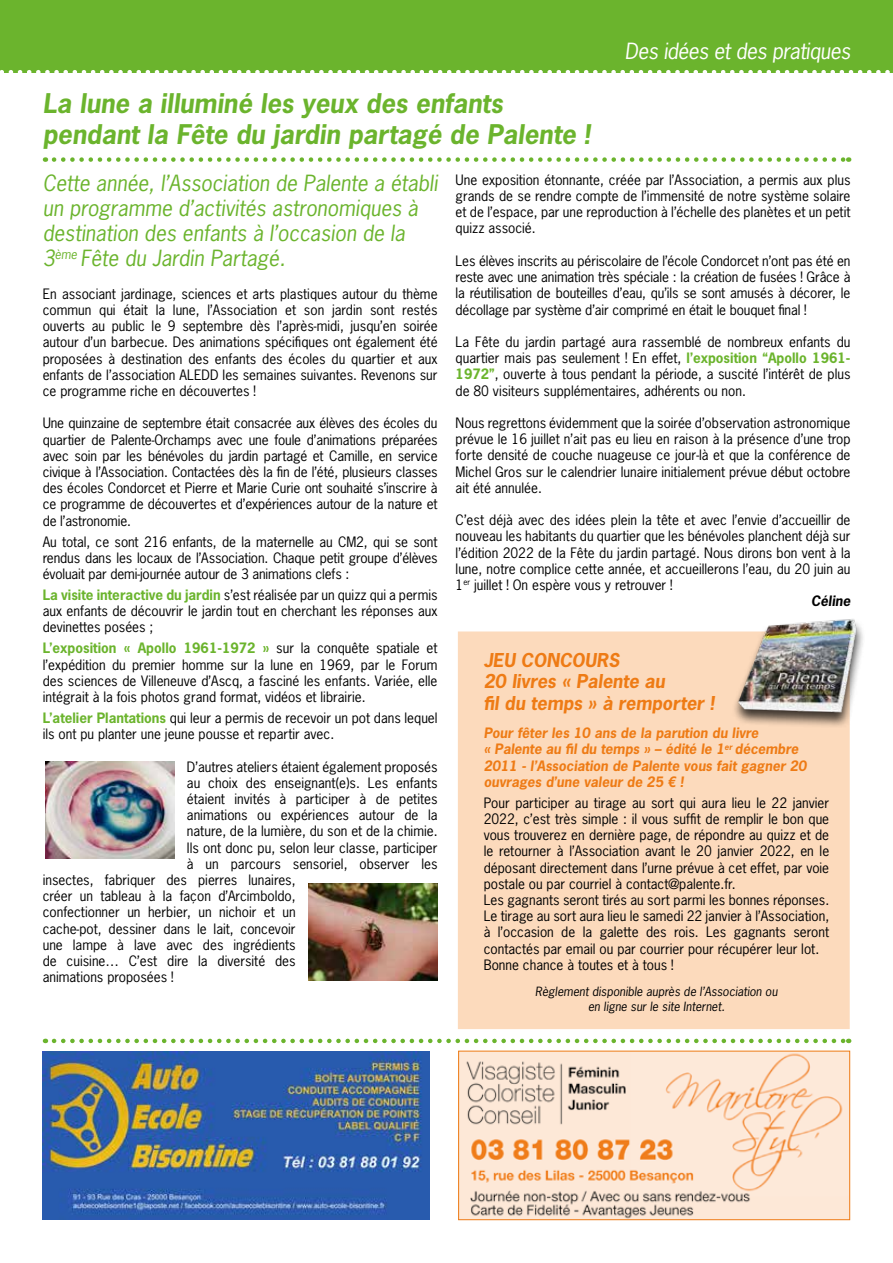
<style>
.page{position:relative;width:893px;height:1263px;background:#fff}
.page>*{position:absolute;margin:0;border:0;box-sizing:border-box;transform-origin:0 0}
.t1{font:italic 700 25.5px/30.6px "News Gothic Std";color:#6bb42d}
.t2{font:italic 21px/25.2px "News Gothic Std";color:#6bb42d}
.t3{font:italic 21px "News Gothic Std";letter-spacing:-.02em;color:#fff}
.t4{font:italic 700 18px/21.6px "News Gothic Std";color:#ee7b15}
.t5{font:13.5px/16.2px "News Gothic Std";color:#000;text-align:justify}
.t6{font:italic 700 13.5px/16.2px "News Gothic Std";color:#ee7b15}
.t7{font:italic 700 13.5px "News Gothic Std";color:#000}
.t8{font:italic 12px/14.4px "News Gothic Std";color:#000;text-align:center}
.s1{font-weight:700;color:#6bb42d}
</style>
<div class="page">
<div style="left:458px;top:631px;width:392px;height:398px;background:#fcdabc"></div>
<div style="left:0;top:0;width:893px;height:72px;background:#6bb42d"></div>
<svg style="left:54px;top:157px;width:795px;height:5px"></svg>
<svg style="left:54px;top:1039px;width:795px;height:4px"></svg>
<svg style="left:0;top:70px;width:893px;height:3px"></svg>
<img style="left:45px;top:761px;width:129px;height:97px">
<img style="left:308px;top:883px;width:130px;height:97px">
<img style="left:43px;top:1051px;width:387px;height:169px">
<img style="left:460px;top:1053px;width:388px;height:165px">
<div style="left:458px;top:1051px;width:392px;height:169px;border:1px solid #ee7b15"></div>
<div style="left:731px;top:619px;width:135px;height:110px;background:#000;opacity:.75"></div>
<img style="left:727px;top:619px;width:139px;height:102px">
<h2 class="t3" style="left:625px;top:37px;width:227px">Des idées et des pratiques</h2>
<h1 class="t1" style="left:43px;top:89px;width:549px">La lune a illuminé les yeux des enfants pendant la Fête du jardin partagé de Palente !</h1>
<h2 class="t2" style="left:43px;top:171px;width:396px">Cette année, l’Association de Palente a établi un programme d’activités astronomiques à destination des enfants à l’occasion de la 3<sup>ème</sup> Fête du Jardin Partagé.</h2>
<p class="t5" style="left:43px;top:285px;width:396px">En associant jardinage, sciences et arts plastiques autour du thème commun qui était la lune, l’Association et son jardin sont restés ouverts au public le 9 septembre dès l’après-midi, jusqu’en soirée autour d’un barbecue. Des animations spécifiques ont également été proposées à destination des enfants des écoles du quartier et aux enfants de l’association ALEDD les semaines suivantes. Revenons sur ce programme riche en découvertes !</p>
<p class="t5" style="left:43px;top:415px;width:396px">Une quinzaine de septembre était consacrée aux élèves des écoles du quartier de Palente-Orchamps avec une foule d’animations préparées avec soin par les bénévoles du jardin partagé et Camille, en service civique à l’Association. Contactées dès la fin de l’été, plusieurs classes des écoles Condorcet et Pierre et Marie Curie ont souhaité s’inscrire à ce programme de découvertes et d’expériences autour de la nature et de l’astronomie.</p>
<p class="t5" style="left:43px;top:533px;width:396px">Au total, ce sont 216 enfants, de la maternelle au CM2, qui se sont rendus dans les locaux de l’Association. Chaque petit groupe d’élèves évoluait par demi-journée autour de 3 animations clefs :</p>
<p class="t5" style="left:43px;top:587px;width:396px"><span class="s1">La visite interactive du jardin</span> s’est réalisée par un quizz qui a permis aux enfants de découvrir le jardin tout en cherchant les réponses aux devinettes posées ;</p>
<p class="t5" style="left:43px;top:640px;width:396px"><span class="s1">L’exposition « Apollo 1961-1972 »</span> sur la conquête spatiale et l’expédition du premier homme sur la lune en 1969, par le Forum des sciences de Villeneuve d’Ascq, a fasciné les enfants. Variée, elle intégrait à la fois photos grand format, vidéos et librairie.</p>
<p class="t5" style="left:43px;top:710px;width:396px"><span class="s1">L’atelier Plantations</span> qui leur a permis de recevoir un pot dans lequel ils ont pu planter une jeune pousse et repartir avec.</p>
<p class="t5" style="left:187px;top:758px;width:252px">D’autres ateliers étaient également proposés</p>
<p class="t5" style="left:187px;top:774px;width:252px">au choix des enseignant(e)s. Les enfants</p>
<p class="t5" style="left:187px;top:791px;width:252px">étaient invités à participer à de petites</p>
<p class="t5" style="left:187px;top:807px;width:252px">animations ou expériences autour de la</p>
<p class="t5" style="left:187px;top:823px;width:252px">nature, de la lumière, du son et de la chimie.</p>
<p class="t5" style="left:187px;top:839px;width:252px">Ils ont donc pu, selon leur classe, participer</p>
<p class="t5" style="left:187px;top:855px;width:252px">à un parcours sensoriel, observer les</p>
<p class="t5" style="left:43px;top:872px;width:254px">insectes, fabriquer des pierres lunaires,</p>
<p class="t5" style="left:43px;top:888px;width:254px">créer un tableau à la façon d’Arcimboldo,</p>
<p class="t5" style="left:43px;top:904px;width:254px">confectionner un herbier, un nichoir et un</p>
<p class="t5" style="left:43px;top:920px;width:254px">cache-pot, dessiner dans le lait, concevoir</p>
<p class="t5" style="left:43px;top:936px;width:254px">une lampe à lave avec des ingrédients</p>
<p class="t5" style="left:43px;top:953px;width:254px">de cuisine… C’est dire la diversité des</p>
<p class="t5" style="left:43px;top:969px;width:132px">animations proposées !</p>
<p class="t5" style="left:456px;top:172px;width:396px">Une exposition étonnante, créée par l’Association, a permis aux plus grands de se rendre compte de l’immensité de notre système solaire et de l’espace, par une reproduction à l’échelle des planètes et un petit quizz associé.</p>
<p class="t5" style="left:456px;top:253px;width:396px">Les élèves inscrits au périscolaire de l’école Condorcet n’ont pas été en reste avec une animation très spéciale : la création de fusées ! Grâce à la réutilisation de bouteilles d’eau, qu’ils se sont amusés à décorer, le décollage par système d’air comprimé en était le bouquet final !</p>
<p class="t5" style="left:456px;top:334px;width:396px">La Fête du jardin partagé aura rassemblé de nombreux enfants du quartier mais pas seulement ! En effet, <span class="s1">l’exposition “Apollo 1961- 1972”</span>, ouverte à tous pendant la période, a suscité l’intérêt de plus de 80 visiteurs supplémentaires, adhérents ou non.</p>
<p class="t5" style="left:456px;top:415px;width:396px">Nous regrettons évidemment que la soirée d’observation astronomique prévue le 16 juillet n’ait pas eu lieu en raison à la présence d’une trop forte densité de couche nuageuse ce jour-là et que la conférence de Michel Gros sur le calendrier lunaire initialement prévue début octobre ait été annulée.</p>
<p class="t5" style="left:456px;top:512px;width:396px">C’est déjà avec des idées plein la tête et avec l’envie d’accueillir de</p>
<p class="t5" style="left:456px;top:528px;width:396px">nouveau les habitants du quartier que les bénévoles planchent déjà sur</p>
<p class="t5" style="left:456px;top:544px;width:396px">l’édition 2022 de la Fête du jardin partagé. Nous dirons bon vent à la</p>
<p class="t5" style="left:456px;top:560px;width:396px">lune, notre complice cette année, et accueillerons l’eau, du 20 juin au</p>
<p class="t5" style="left:456px;top:577px;width:218px">1<sup>er</sup> juillet ! On espère vous y retrouver !</p>
<p class="t7" style="left:811px;top:592px;width:41px">Céline</p>
<h3 class="t4" style="left:484px;top:649px;width:232px">JEU CONCOURS<br>20 livres « Palente au<br>fil du temps » à remporter !</h3>
<p class="t6" style="left:484px;top:725px;width:324px">Pour fêter les 10 ans de la parution du livre<br>« Palente au fil du temps » – édité le 1<sup>er</sup> décembre 2011 - l’Association de Palente vous fait gagner 20 ouvrages d’une valeur de 25 € !</p>
<p class="t5" style="left:484px;top:794px;width:347px;text-align:left">Pour participer au tirage au sort qui aura lieu le 22 janvier 2022, c’est très simple : il vous suffit de remplir le bon que vous trouverez en dernière page, de répondre au quizz et de le retourner à l’Association avant le 20 janvier 2022, en le déposant directement dans l’urne prévue à cet effet, par voie postale ou par courriel à contact@palente.fr.<br>Les gagnants seront tirés au sort parmi les bonnes réponses.<br>Le tirage au sort aura lieu le samedi 22 janvier à l’Association, à l’occasion de la galette des rois. Les gagnants seront contactés par email ou par courrier pour récupérer leur lot.<br>Bonne chance à toutes et à tous !</p>
<p class="t8" style="left:535px;top:985px;width:244px">Règlement disponible auprès de l’Association ou en ligne sur le site Internet.</p>
</div>
